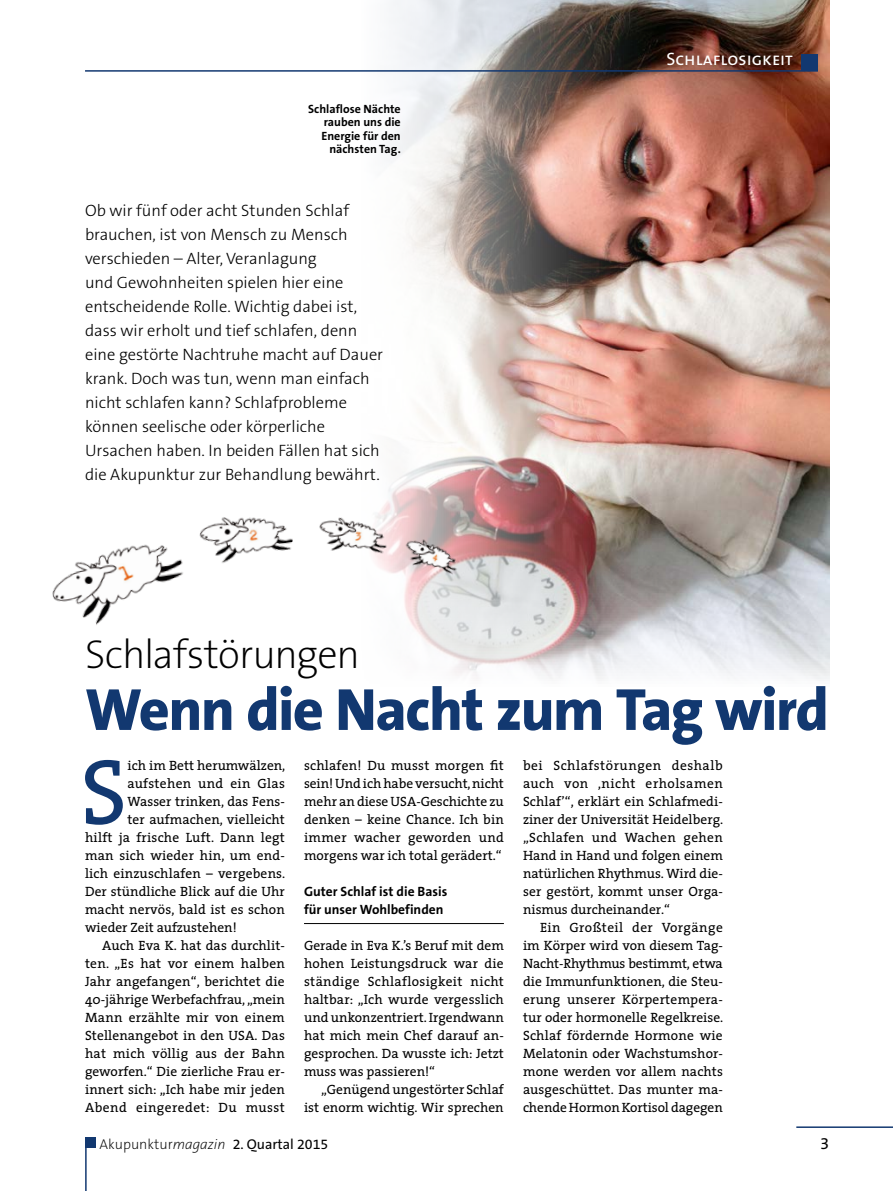
<style>
.page{position:relative;width:893px;height:1191px;background:#fff}
.page>*{position:absolute;margin:0;border:0;box-sizing:border-box;transform-origin:0 0}
.t1{font:93.45px "The Serif";color:#123870}
.t2{font:800 60px "The Sans B8";letter-spacing:-.03em;color:#123870}
.t3{font:200 40.5px "The Sans B2";letter-spacing:-.025em;color:#000}
.t4{font:18px "Aku Mag Caps";color:#fff}
.t5{font:300 16.5px/24px "The Sans B3";color:#000}
.t6{font:16.5px "The Sans B5 Plain";color:#000}
.t7{font:14.25px "The Sans B5 Plain";color:#000}
.t8{font:13.5px/18px "The Serif";letter-spacing:.005em;color:#000;text-align:justify}
.t9{font:700 13.5px/18px "The Sans B7";color:#000}
.t10{font:13.5px "The Serif";letter-spacing:.03em;color:#000}
.t11{font:700 12px/13.5px "The Sans B7";color:#000;text-align:right}
.s1{font-family:"The Sans B2";font-weight:200}
.s2{font-family:"The Sans B2";font-weight:200;font-style:italic}
</style>
<div class="page">
<img style="left:389px;top:0;width:440px;height:681px">
<hr style="left:304px;top:923px;width:200px;height:1px;background:#000">
<img style="left:52px;top:482px;width:415px;height:152px">
<hr style="left:85px;top:70px;width:733px;height:2px;background:#123870">
<hr style="left:796px;top:1126px;width:97px;height:2px;background:#123870">
<hr style="left:85px;top:1138px;width:2px;height:53px;background:#123870">
<div style="left:85px;top:1137px;width:11px;height:10px;background:#123870"></div>
<div style="left:801px;top:54px;width:17px;height:17px;background:#123870"></div>
<p class="t11" style="left:308px;top:103px;width:94px">Schlaflose Nächte rauben uns die<br>Energie für den nächsten Tag.</p>
<p class="t5" style="left:85px;top:199px;width:300px">Ob wir fünf oder acht Stunden Schlaf brauchen, ist von Mensch zu Mensch verschieden – Alter, Veranlagung<br>und Gewohnheiten spielen hier eine entscheidende Rolle. Wichtig dabei ist, dass wir erholt und tief schlafen, denn eine gestörte Nachtruhe macht auf Dauer krank. Doch was tun, wenn man einfach nicht schlafen kann? Schlafprobleme können seelische oder körperliche Ursachen haben. In beiden Fällen hat sich die Akupunktur zur Behandlung bewährt.</p>
<h3 class="t4" style="left:666px;top:43px;width:128px">Schlaflosigkeit</h3>
<h3 class="t3" style="left:85px;top:633px;width:276px">Schlafstörungen</h3>
<h2 class="t2" style="left:85px;top:678px;width:745px">Wenn die Nacht zum Tag wird</h2>
<h1 class="t1" style="left:80px;top:714px;width:49px">S</h1>
<p class="t8" style="left:127px;top:756px;width:159px">ich im Bett herumwälzen,</p>
<p class="t8" style="left:127px;top:774px;width:159px">aufstehen und ein Glas</p>
<p class="t8" style="left:127px;top:792px;width:159px">Wasser trinken, das Fens-</p>
<p class="t8" style="left:127px;top:810px;width:159px">ter aufmachen, vielleicht</p>
<p class="t8" style="left:85px;top:828px;width:201px">hilft ja frische Luft. Dann legt</p>
<p class="t8" style="left:85px;top:846px;width:201px">man sich wieder hin, um end-</p>
<p class="t8" style="left:85px;top:864px;width:202px">lich einzuschlafen – vergebens.</p>
<p class="t8" style="left:85px;top:882px;width:201px">Der stündliche Blick auf die Uhr</p>
<p class="t8" style="left:85px;top:900px;width:201px">macht nervös, bald ist es schon</p>
<p class="t8" style="left:85px;top:918px;width:153px">wieder Zeit aufzustehen!</p>
<p class="t8" style="left:102px;top:936px;width:184px">Auch Eva K. hat das durchlit-</p>
<p class="t8" style="left:85px;top:954px;width:201px">ten. „Es hat vor einem halben</p>
<p class="t8" style="left:85px;top:972px;width:201px">Jahr angefangen“, berichtet die</p>
<p class="t8" style="left:85px;top:990px;width:201px">40-jährige Werbefachfrau, „mein</p>
<p class="t8" style="left:85px;top:1008px;width:201px">Mann erzählte mir von einem</p>
<p class="t8" style="left:85px;top:1026px;width:201px">Stellenangebot in den USA. Das</p>
<p class="t8" style="left:85px;top:1044px;width:201px">hat mich völlig aus der Bahn</p>
<p class="t8" style="left:85px;top:1062px;width:201px">geworfen.“ Die zierliche Frau er-</p>
<p class="t8" style="left:85px;top:1080px;width:201px">innert sich: „Ich habe mir jeden</p>
<p class="t10" style="left:85px;top:1096px;width:201px">Abend eingeredet: Du musst</p>
<p class="t8" style="left:304px;top:756px;width:201px">schlafen! Du musst morgen fit sein! Und ich habe versucht, nicht mehr an diese USA-Geschichte zu denken – keine Chance. Ich bin immer wacher geworden und morgens war ich total gerädert.“</p>
<p class="t9" style="left:304px;top:882px;width:145px">Guter Schlaf ist die Basis für unser Wohlbefinden</p>
<p class="t8" style="left:304px;top:936px;width:201px">Gerade in Eva K.’s Beruf mit dem hohen Leistungsdruck war die ständige Schlaflosigkeit nicht haltbar: „Ich wurde vergesslich und unkonzentriert. Irgendwann hat mich mein Chef darauf an&shy;gesprochen. Da wusste ich: Jetzt muss was passieren!“</p>
<p class="t8" style="left:304px;top:1080px;width:201px;text-align:right">„Genügend ungestörter Schlaf ist enorm wichtig. Wir sprechen</p>
<p class="t8" style="left:523px;top:756px;width:202px">bei Schlafstörungen deshalb auch von ‚nicht erholsamen Schlaf’“, erklärt ein Schlafmedi&shy;ziner der Universität Heidelberg. „Schlafen und Wachen gehen Hand in Hand und folgen einem natürlichen Rhythmus. Wird die&shy;ser gestört, kommt unser Orga&shy;nismus durcheinander.“</p>
<p class="t8" style="left:523px;top:918px;width:202px;text-indent:17px">Ein Großteil der Vorgänge im Körper wird von diesem Tag-Nacht-Rhythmus bestimmt, etwa die Immunfunktionen, die Steu&shy;erung unserer Körpertempera&shy;tur oder hormonelle Regelkreise.<br>Schlaf fördernde Hormone wie Melatonin oder Wachstumshor&shy;mone werden vor allem nachts ausgeschüttet. Das munter ma&shy;chende Hormon Kortisol dagegen</p>
<p class="t7" style="left:100px;top:1136px;width:230px"><span class="s1">Akupunktur</span><span class="s2">magazin</span> 2. Quartal 2015</p>
<p class="t6" style="left:820px;top:1134px;width:11px">3</p>
</div>
